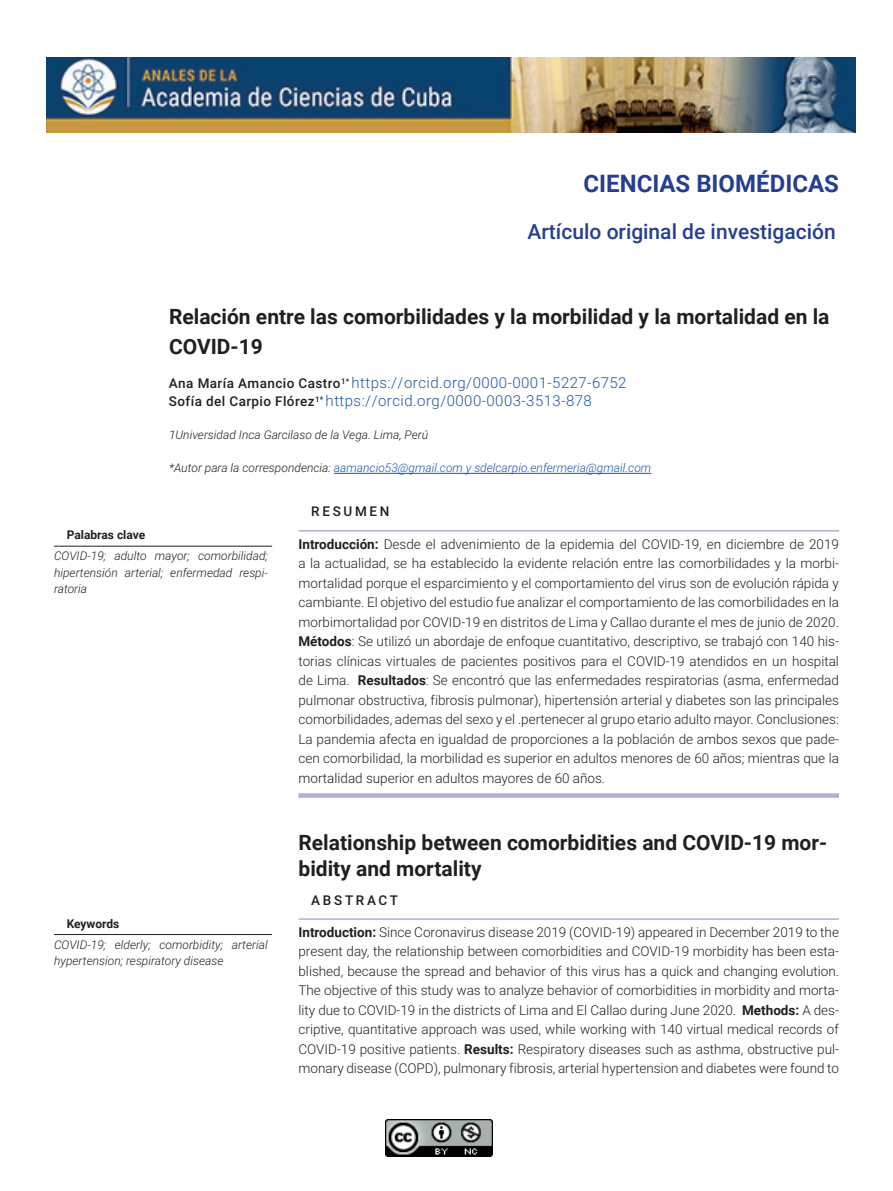
<style>
.page{position:relative;width:893px;height:1191px;background:#fff}
.page>*{position:absolute;margin:0;border:0;box-sizing:border-box;transform-origin:0 0}
.t1{font:700 24px "Roboto";color:#253f8e}
.t2{font:700 21px/30px "Roboto";color:#231f20}
.t3{font:500 21px "Roboto";color:#253f8e}
.t4{font:300 15px/18px "Roboto";letter-spacing:.03em;color:#1e56a6}
.t5{font:300 13.5px/19.5px "Roboto";color:#231f20;text-align:justify}
.t6{font:500 13.5px "Roboto";letter-spacing:.2em;color:#231f20}
.t7{font:italic 300 12px/16.5px "Roboto";color:#231f20;text-align:justify}
.t8{font:italic 300 12px "Roboto";color:#1e56a6}
.t9{font:700 12px "Roboto";color:#231f20}
.s1{font-weight:500;font-size:13.5px;color:#231f20}
.s2{color:#231f20}
.s3{font-weight:700}
</style>
<div class="page">
<img style="left:386px;top:1119px;width:106px;height:37px">
<img style="left:47px;top:57px;width:808px;height:75px">
<hr style="left:334px;top:473px;width:317px;height:1px;background:#1e56a6">
<hr style="left:54px;top:546px;width:218px;height:1px;background:#231f20">
<hr style="left:54px;top:934px;width:218px;height:1px;background:#231f20">
<hr style="left:298px;top:530px;width:541px;height:1px;background:#afb0d2">
<svg style="left:298px;top:793px;width:541px;height:4px;background:#b4b5d5"></svg>
<hr style="left:298px;top:918px;width:541px;height:1px;background:#afb0d2">
<h1 class="t1" style="left:584px;top:167px;width:257px">CIENCIAS BIOMÉDICAS</h1>
<h2 class="t3" style="left:528px;top:216px;width:310px">Artículo original de investigación</h2>
<h2 class="t2" style="left:169px;top:301px;width:662px">Relación entre las comorbilidades y la morbilidad y la mortalidad en la<br>COVID-19</h2>
<p class="t4" style="left:169px;top:374px;width:459px"><span class="s1">Ana María Amancio Castro</span><sup>1*</sup> https://orcid.org/0000-0001-5227-6752<br><span class="s1">Sofía del Carpio Flórez</span><sup>1*</sup> https://orcid.org/0000-0003-3513-878</p>
<p class="t7" style="left:169px;top:427px;width:261px">1Universidad Inca Garcilaso de la Vega. Lima, Perú</p>
<p class="t8" style="left:169px;top:461px;width:484px"><span class="s2">*Autor para la correspondencia:</span> aamancio53@gmail.com y sdelcarpio.enfermeria@gmail.com</p>
<p class="t9" style="left:67px;top:527px;width:80px">Palabras clave</p>
<p class="t7" style="left:54px;top:548px;width:215px">COVID-19; adulto mayor; comorbilidad; hipertensión arterial; enfermedad respi&shy;ratoria</p>
<p class="t9" style="left:67px;top:915px;width:54px">Keywords</p>
<p class="t7" style="left:54px;top:936px;width:215px">COVID-19; elderly; comorbidity; arterial hypertension; respiratory disease</p>
<p class="t6" style="left:311px;top:502px;width:80px">RESUMEN</p>
<p class="t5" style="left:298px;top:534px;width:542px"><span class="s3">Introducción:</span> Desde el advenimiento de la epidemia del COVID-19, en diciembre de 2019 a la actualidad, se ha establecido la evidente relación entre las comorbilidades y la morbi&shy;mortalidad porque el esparcimiento y el comportamiento del virus son de evolución rápida y cambiante. El objetivo del estudio fue analizar el comportamiento de las comorbilidades en la morbimortalidad por COVID-19 en distritos de Lima y Callao durante el mes de junio de 2020.<br><span class="s3">Métodos</span>: Se utilizó un abordaje de enfoque cuantitativo, descriptivo, se trabajó con 140 his&shy;torias clínicas virtuales de pacientes positivos para el COVID-19 atendidos en un hospital de Lima. <span class="s3">Resultados</span>: Se encontró que las enfermedades respiratorias (asma, enfermedad pulmonar obstructiva, fibrosis pulmonar), hipertensión arterial y diabetes son las principales comorbilidades, ademas del sexo y el .pertenecer al grupo etario adulto mayor. Conclusiones:<br>La pandemia afecta en igualdad de proporciones a la población de ambos sexos que pade&shy;cen comorbilidad, la morbilidad es superior en adultos menores de 60 años; mientras que la mortalidad superior en adultos mayores de 60 años.</p>
<h2 class="t2" style="left:298px;top:829px;width:530px;line-height:25.2px">Relationship between comorbidities and COVID-19 mor&shy;bidity and mortality</h2>
<p class="t6" style="left:311px;top:890px;width:88px">ABSTRACT</p>
<p class="t5" style="left:298px;top:922px;width:542px"><span class="s3">Introduction:</span> Since Coronavirus disease 2019 (COVID-19) appeared in December 2019 to the present day, the relationship between comorbidities and COVID-19 morbidity has been esta&shy;blished, because the spread and behavior of this virus has a quick and changing evolution.<br>The objective of this study was to analyze behavior of comorbidities in morbidity and morta&shy;lity due to COVID-19 in the districts of Lima and El Callao during June 2020. <span class="s3">Methods:</span> A des&shy;criptive, quantitative approach was used, while working with 140 virtual medical records of COVID-19 positive patients. <span class="s3">Results:</span> Respiratory diseases such as asthma, obstructive pul&shy;monary disease (COPD), pulmonary fibrosis, arterial hypertension and diabetes were found to</p>
</div>
